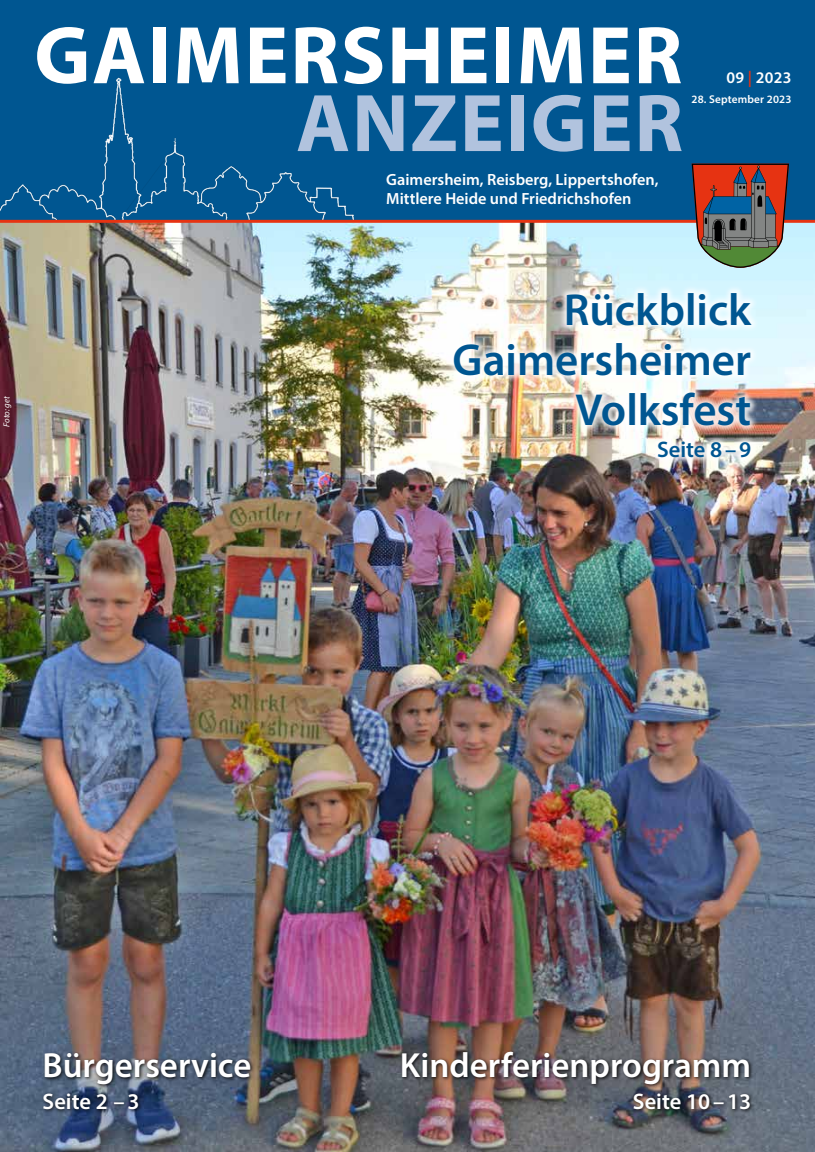
<style>
.page{position:relative;width:815px;height:1152px;background:#fff}
.page>*{position:absolute;margin:0;border:0;box-sizing:border-box;transform-origin:0 0}
.t1{font:700 82.5px "Myriad Pro";letter-spacing:.02em;color:#fff}
.t2{font:700 82.5px "Myriad Pro";letter-spacing:.02em;color:#b1c3de}
.t3{font:600 45px/50px "Myriad Pro";color:#005691;text-align:right}
.t4{font:600 35px "Myriad Pro";color:#fff}
.t5{font:600 22.5px "Myriad Pro";color:#fff}
.t6{font:600 22.5px "Myriad Pro";color:#005691}
.t7{font:600 16.25px/18.8px "Myriad Pro";color:#fff}
.t8{font:600 11.25px "Myriad Pro";letter-spacing:.015em;color:#fff}
.t9{font:italic 8.75px "Myriad Pro";color:#fff}
.s1{color:#e63312}
</style>
<div class="page">
<img style="left:0;top:223px;width:815px;height:929px">
<div style="left:41px;top:1051px;width:214px;height:63px;background:#000;opacity:.9"></div>
<div style="left:446px;top:285px;width:314px;height:180px;background:#fff;opacity:.85"></div>
<div style="left:399px;top:1049px;width:355px;height:65px;background:#000;opacity:.9"></div>
<div style="left:0;top:0;width:815px;height:220px;background:#005691"></div>
<img style="left:0;top:77px;width:354px;height:143px">
<hr style="left:0;top:220px;width:815px;height:3px;background:#e63312">
<svg style="left:692px;top:164px;width:97px;height:104px;background:#84645b"></svg>
<h1 class="t1" style="left:34px;top:2px;width:650px">GAIMERSHEIMER</h1>
<h1 class="t2" style="left:296px;top:69px;width:389px">ANZEIGER</h1>
<p class="t7" style="left:386px;top:170px;width:274px">Gaimersheim, Reisberg, Lippertshofen,<br>Mittlere Heide und Friedrichshofen</p>
<p class="t7" style="left:726px;top:68px;width:66px">09 <span class="s1">|</span> 2023</p>
<p class="t8" style="left:692px;top:92px;width:101px">28. September 2023</p>
<p class="t9" style="left:1px;top:427px;width:32px;rotate:-90deg">Foto: get</p>
<h2 class="t3" style="left:452px;top:283px;width:300px">Rückblick<br>Gaimersheimer<br>Volksfest</h2>
<h3 class="t6" style="left:657px;top:435px;width:96px">Seite 8–9</h3>
<h3 class="t4" style="left:43px;top:1043px;width:210px">Bürgerservice</h3>
<h3 class="t5" style="left:43px;top:1087px;width:99px">Seite 2 –3</h3>
<h3 class="t4" style="left:400px;top:1043px;width:353px">Kinderferienprogramm</h3>
<h3 class="t5" style="left:633px;top:1087px;width:120px">Seite 10–13</h3>
</div>
